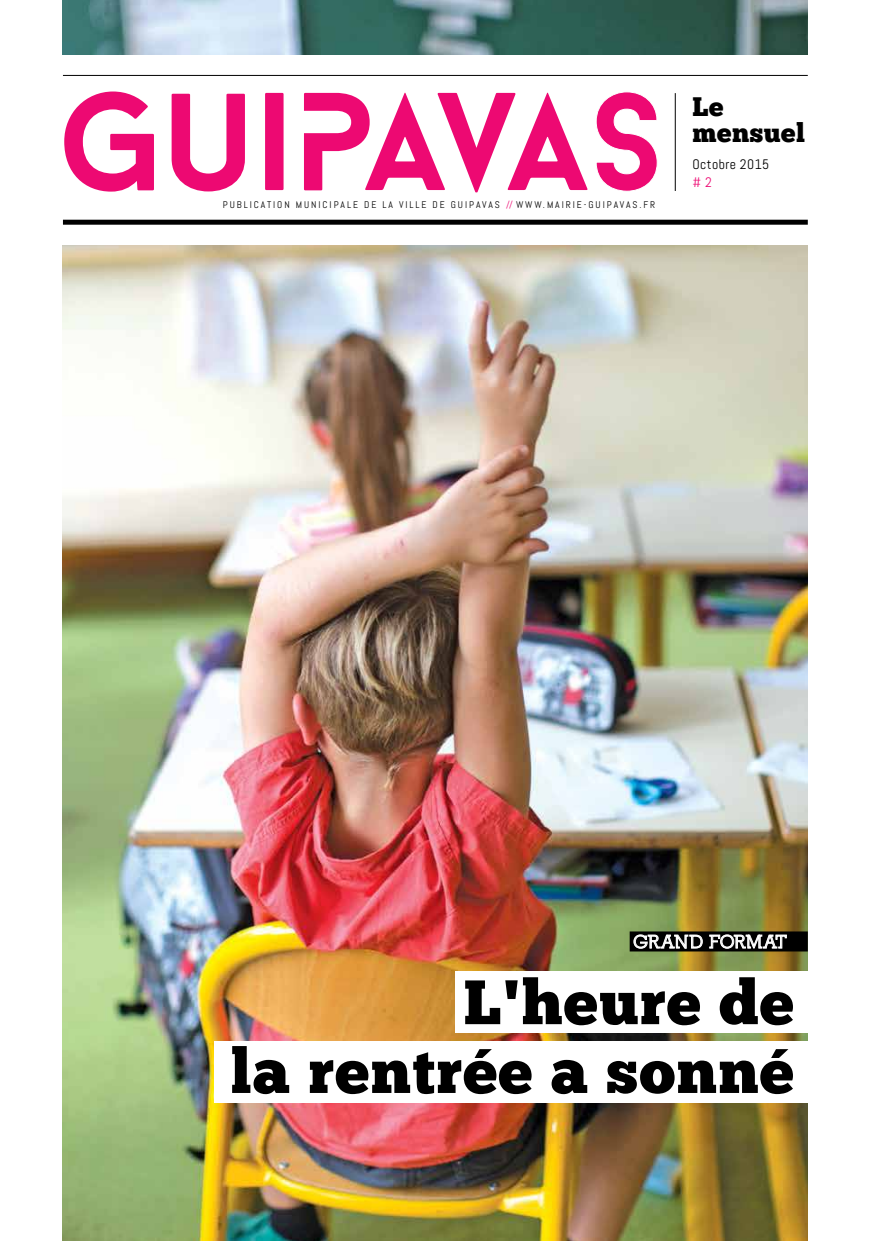
<style>
.page{position:relative;width:869px;height:1241px;background:#fff}
.page>*{position:absolute;margin:0;border:0;box-sizing:border-box;transform-origin:0 0}
.t1{font:62.5px/68.8px "Chunk Five Ex";letter-spacing:.02em;color:#000;text-align:right}
.t2{font:26.62px/26.6px "Chunk Five Ex";letter-spacing:.02em;color:#000}
.t3{font:700 18.75px "Nilland";letter-spacing:.05em;color:#fff}
.t4{font:13.75px "Abel";letter-spacing:.03em;color:#000}
.t5{font:13.75px "Abel";color:#ed0972}
.t6{font:9.62px "Abel";letter-spacing:.2em;color:#000}
.s1{color:#ed0972}
</style>
<div class="page">
<img style="left:63px;top:0;width:744px;height:1240px">
<div style="left:0;top:55px;width:868px;height:189px;background:#fff"></div>
<div style="left:455px;top:970px;width:413px;height:61px;background:#fff"></div>
<div style="left:214px;top:1040px;width:654px;height:61px;background:#fff"></div>
<div style="left:629px;top:931px;width:178px;height:20px;background:#000"></div>
<svg style="left:633px;top:934px;width:69px;height:14px"></svg>
<svg style="left:709px;top:934px;width:77px;height:14px"></svg>
<div style="left:63px;top:220px;width:744px;height:5px;background:#000"></div>
<hr style="left:63px;top:75px;width:744px;height:1px;background:#000">
<hr style="left:674px;top:93px;width:1px;height:98px;background:#000">
<svg style="left:64px;top:91px;width:451px;height:102px"></svg>
<svg style="left:507px;top:92px;width:80px;height:98px"></svg>
<svg style="left:364px;top:92px;width:81px;height:98px"></svg>
<svg style="left:596px;top:92px;width:61px;height:100px"></svg>
<h2 class="t2" style="left:692px;top:92px;width:114px">Le mensuel</h2>
<p class="t6" style="left:223px;top:198px;width:433px">PUBLICATION MUNICIPALE DE LA VILLE DE GUIPAVAS <span class="s1">//</span> WWW.MAIRIE-GUIPAVAS.FR</p>
<h3 class="t4" style="left:692px;top:155px;width:78px">Octobre 2015</h3>
<h3 class="t5" style="left:692px;top:173px;width:21px"># 2</h3>
<h3 class="t3" style="left:633px;top:930px;width:155px">GRAND FORMAT</h3>
<h1 class="t1" style="left:230px;top:966px;width:564px">L'heure de<br>la rentrée a sonné</h1>
</div>
